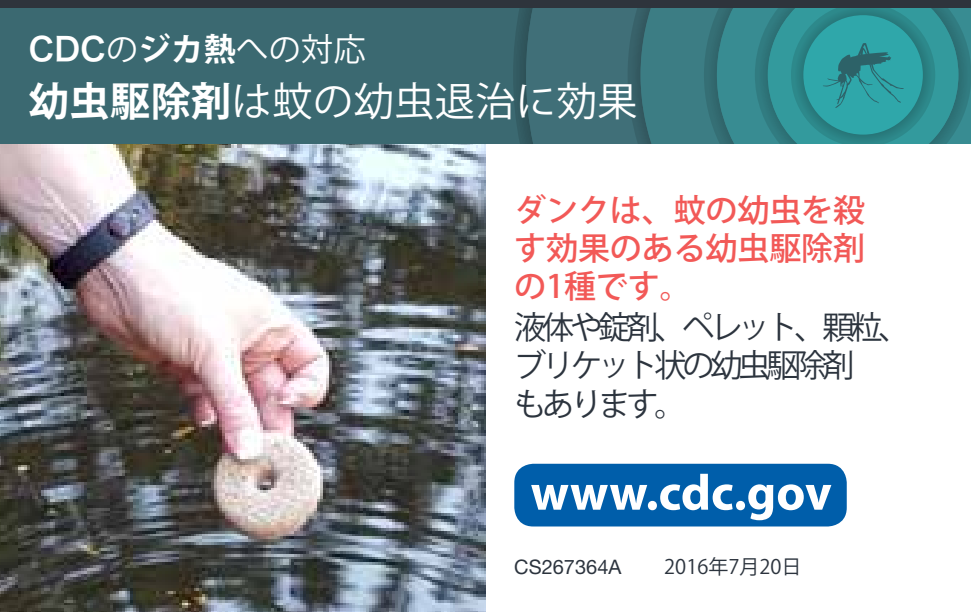
<style>
.page{position:relative;width:971px;height:612px;background:#fff}
.page>*{position:absolute;margin:0;border:0;box-sizing:border-box;transform-origin:0 0}
.t1{font:40px "Koz Go Pr 6 N";letter-spacing:.015em;color:#fff}
.t2{font:32px/38.4px "Koz Go Pr 6 N";letter-spacing:-.125em;color:#2c343e}
.t3{font:500 32px/38.4px "Koz Go Pr 6 N";letter-spacing:-.005em;color:#f25957;text-align:justify}
.t4{font:32px "Koz Go Pr 6 N";color:#fff}
.t5{font:20px "Koz Go Pr 6 N";color:#2c343e}
.t6{font:20px "Helvetica Neue LT Std";color:#2c343e}
.s1{font-family:"Hira Kaku Pro W6"}
.s2{font-weight:700}
</style>
<div class="page">
<img style="left:0;top:144px;width:485px;height:468px">
<div style="left:0;top:0;width:971px;height:144px;background:#3b6971"></div>
<svg style="left:513px;top:8px;width:13px;height:136px"></svg>
<svg style="left:526px;top:8px;width:7px;height:136px"></svg>
<div style="left:627px;top:0;width:26px;height:144px;background:linear-gradient(to bottom,#38626a,#38626a)"></div>
<svg style="left:640px;top:8px;width:64px;height:136px;background:#3b7a81"></svg>
<div style="left:704px;top:0;width:33px;height:144px;background:linear-gradient(to bottom,#367177,#367178)"></div>
<svg style="left:717px;top:8px;width:37px;height:136px;background:#37868c"></svg>
<svg style="left:754px;top:8px;width:217px;height:136px"></svg>
<svg style="left:767px;top:8px;width:191px;height:136px;fill:#339a9d"></svg>
<svg style="left:791px;top:8px;width:144px;height:136px;background:#2e8c8e"></svg>
<div style="left:803px;top:15px;width:119px;height:120px;background:#2fa7aa;border-radius:50%"></div>
<svg style="left:823px;top:43px;width:80px;height:65px"></svg>
<div style="left:0;top:0;width:971px;height:8px;background:#2e343c"></div>
<div style="left:514px;top:464px;width:332px;height:62px;background:#005eaa;border-radius:19px"></div>
<svg style="left:531px;top:485px;width:116px;height:25px"></svg>
<div style="left:648px;top:501px;width:9px;height:9px;background:#fff;border-radius:50%"></div>
<svg style="left:660px;top:474px;width:72px;height:36px"></svg>
<div style="left:736px;top:501px;width:9px;height:9px;background:#fff;border-radius:50%"></div>
<svg style="left:748px;top:484px;width:83px;height:36px"></svg>
<p class="t4" style="left:29px;top:31px;width:338px"><span class="s1">CDC</span>の<span class="s2">ジカ熱</span>への対応</p>
<p class="t1" style="left:29px;top:79px;width:610px"><span class="s2">幼虫駆除剤</span>は蚊の幼虫退治に効果</p>
<p class="t3" style="left:514px;top:191px;width:352px">ダンクは、蚊の幼虫を殺す効果のある幼虫駆除剤の1種です。</p>
<p class="t2" style="left:514px;top:309px;width:397px">液体や錠剤、ペレット、顆粒、ブリケット状の幼虫駆除剤<br>もあります。</p>
<p class="t6" style="left:514px;top:555px;width:109px">CS267364A</p>
<p class="t5" style="left:664px;top:555px;width:139px">2016年7月20日</p>
</div>
